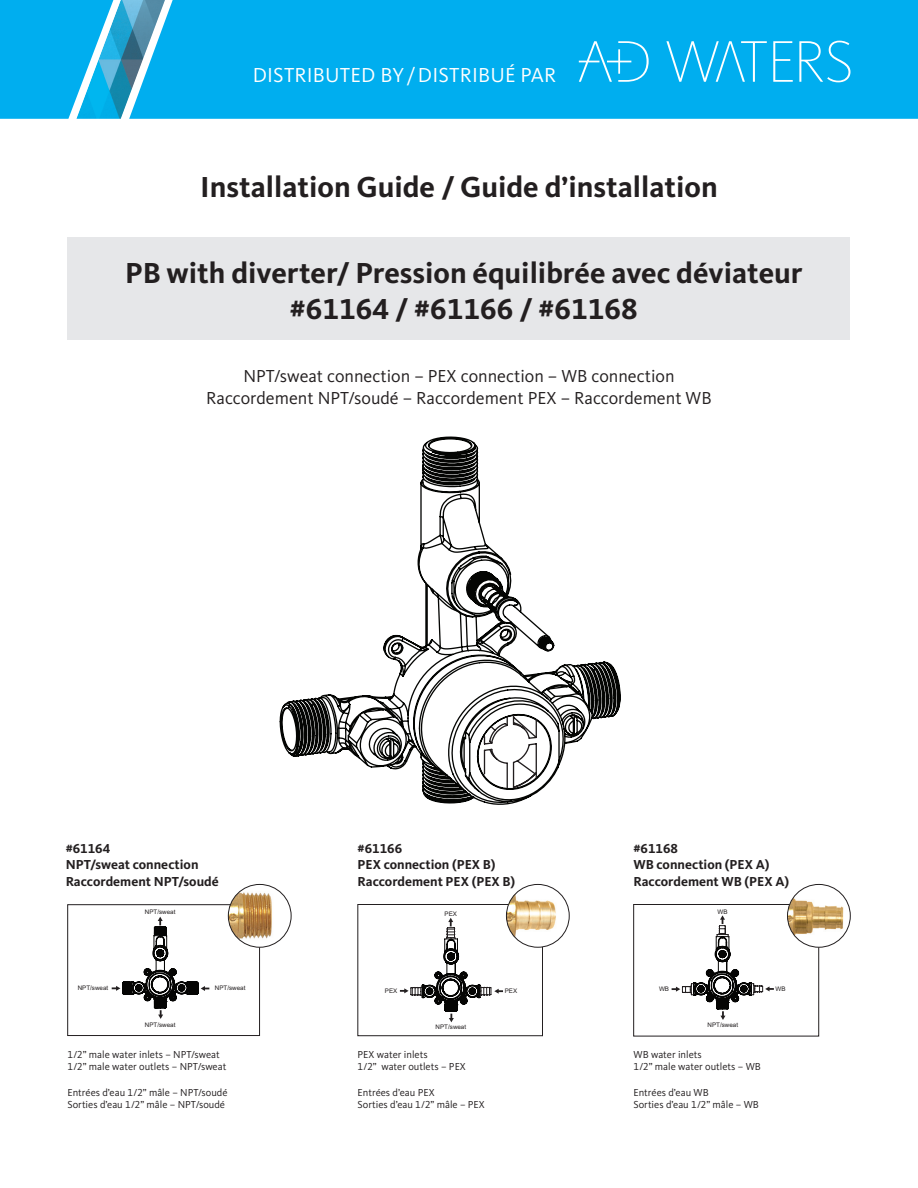
<style>
.page{position:relative;width:918px;height:1188px;background:#fff}
.page>*{position:absolute;margin:0;border:0;box-sizing:border-box;transform-origin:0 0}
.t1{font:700 30px "Kievit OT";color:#231f20}
.t2{font:21px "Kievit OT";letter-spacing:.01em;color:#fff}
.t3{font:18px "Kievit OT";color:#231f20}
.t4{font:700 13.5px/16.2px "Kievit OT";color:#231f20}
.t5{font:10.5px/12.6px "Kievit OT";color:#231f20}
.t6{font:6.3px "Arial";color:#231f20}
</style>
<div class="page">
<div style="left:0;top:0;width:76px;height:119px;background:#00aeef"></div>
<img style="left:76px;top:0;width:53px;height:119px">
<div style="left:129px;top:0;width:789px;height:119px;background:#00aeef"></div>
<svg style="left:112px;top:917px;width:97px;height:102px"></svg>
<div style="left:68px;top:904px;width:192px;height:132px;border:1px solid #231f20"></div>
<div style="left:68px;top:238px;width:782px;height:102px;background:#e6e7e9"></div>
<img style="left:228px;top:884px;width:48px;height:63px">
<div style="left:228px;top:884px;width:63px;height:63px;border:1px solid #231f20;border-radius:50%"></div>
<div style="left:358px;top:904px;width:185px;height:132px;border:1px solid #231f20"></div>
<div style="left:633px;top:904px;width:186px;height:132px;border:1px solid #231f20"></div>
<img style="left:506px;top:884px;width:63px;height:63px">
<div style="left:506px;top:884px;width:63px;height:63px;border:1px solid #231f20;border-radius:50%"></div>
<img style="left:788px;top:884px;width:62px;height:63px;border-radius:31px">
<div style="left:787px;top:884px;width:63px;height:63px;border:1px solid #231f20;border-radius:50%"></div>
<svg style="left:666px;top:41px;width:101px;height:41px;background:#24b9f1"></svg>
<svg style="left:773px;top:41px;width:20px;height:41px"></svg>
<svg style="left:579px;top:41px;width:70px;height:41px;background:#26baf1"></svg>
<svg style="left:799px;top:41px;width:51px;height:41px;background:#2dbcf1"></svg>
<svg style="left:280px;top:437px;width:341px;height:368px"></svg>
<svg style="left:483px;top:714px;width:55px;height:75px"></svg>
<svg style="left:400px;top:918px;width:103px;height:104px"></svg>
<svg style="left:672px;top:915px;width:102px;height:105px"></svg>
<p class="t2" style="left:253px;top:63px;width:305px">DISTRIBUTED BY/DISTRIBUÉ PAR</p>
<p class="t1" style="left:200px;top:169px;width:519px">Installation Guide / Guide d’installation</p>
<p class="t1" style="left:125px;top:255px;width:679px">PB with diverter/ Pression équilibrée avec déviateur</p>
<p class="t1" style="left:290px;top:291px;width:349px">#61164 / #61166 / #61168</p>
<p class="t3" style="left:243px;top:365px;width:433px">NPT/sweat connection – PEX connection – WB connection</p>
<p class="t3" style="left:206px;top:387px;width:507px">Raccordement NPT/soudé – Raccordement PEX – Raccordement WB</p>
<p class="t4" style="left:66px;top:840px;width:46px">#61164</p>
<p class="t4" style="left:66px;top:857px;width:155px">NPT/sweat connection<br>Raccordement NPT/soudé</p>
<p class="t6" style="left:145px;top:907px;width:32px">NPT/sweat</p>
<p class="t6" style="left:78px;top:983px;width:32px">NPT/sweat</p>
<p class="t6" style="left:215px;top:984px;width:32px">NPT/sweat</p>
<p class="t6" style="left:145px;top:1021px;width:32px">NPT/sweat</p>
<p class="t5" style="left:68px;top:1048px;width:160px">1/2” male water inlets – NPT/sweat<br>1/2” male water outlets – NPT/sweat</p>
<p class="t5" style="left:68px;top:1086px;width:162px">Entrées d’eau 1/2” mâle – NPT/soudé</p>
<p class="t5" style="left:68px;top:1098px;width:159px">Sorties d’eau 1/2” mâle – NPT/soudé</p>
<p class="t6" style="left:153px;top:1066px;width:14px">PEX</p>
<p class="t4" style="left:358px;top:840px;width:46px">#61166</p>
<p class="t4" style="left:358px;top:857px;width:159px">PEX connection (PEX B)<br>Raccordement PEX (PEX B)</p>
<p class="t6" style="left:436px;top:864px;width:32px">NPT/sweat</p>
<p class="t6" style="left:444px;top:910px;width:14px">PEX</p>
<p class="t6" style="left:385px;top:987px;width:14px">PEX</p>
<p class="t6" style="left:505px;top:987px;width:14px">PEX</p>
<p class="t6" style="left:436px;top:1023px;width:32px">NPT/sweat</p>
<p class="t5" style="left:358px;top:1048px;width:110px">PEX water inlets<br>1/2” water outlets – PEX</p>
<p class="t5" style="left:358px;top:1086px;width:79px">Entrées d’eau PEX</p>
<p class="t5" style="left:358px;top:1098px;width:129px">Sorties d’eau 1/2” mâle – PEX</p>
<p class="t4" style="left:633px;top:840px;width:46px">#61168</p>
<p class="t4" style="left:633px;top:857px;width:157px">WB connection (PEX A)<br>Raccordement WB (PEX A)</p>
<p class="t6" style="left:657px;top:845px;width:14px">PEX</p>
<p class="t6" style="left:707px;top:881px;width:32px">NPT/sweat</p>
<p class="t6" style="left:718px;top:908px;width:12px">WB</p>
<p class="t6" style="left:659px;top:985px;width:12px">WB</p>
<p class="t6" style="left:708px;top:1020px;width:32px">NPT/sweat</p>
<p class="t5" style="left:633px;top:1048px;width:129px">WB water inlets<br>1/2” male water outlets – WB</p>
<p class="t5" style="left:633px;top:1086px;width:77px">Entrées d’eau WB</p>
<p class="t5" style="left:633px;top:1098px;width:127px">Sorties d’eau 1/2” mâle – WB</p>
<p class="t6" style="left:776px;top:984px;width:12px">WB</p>
</div>
